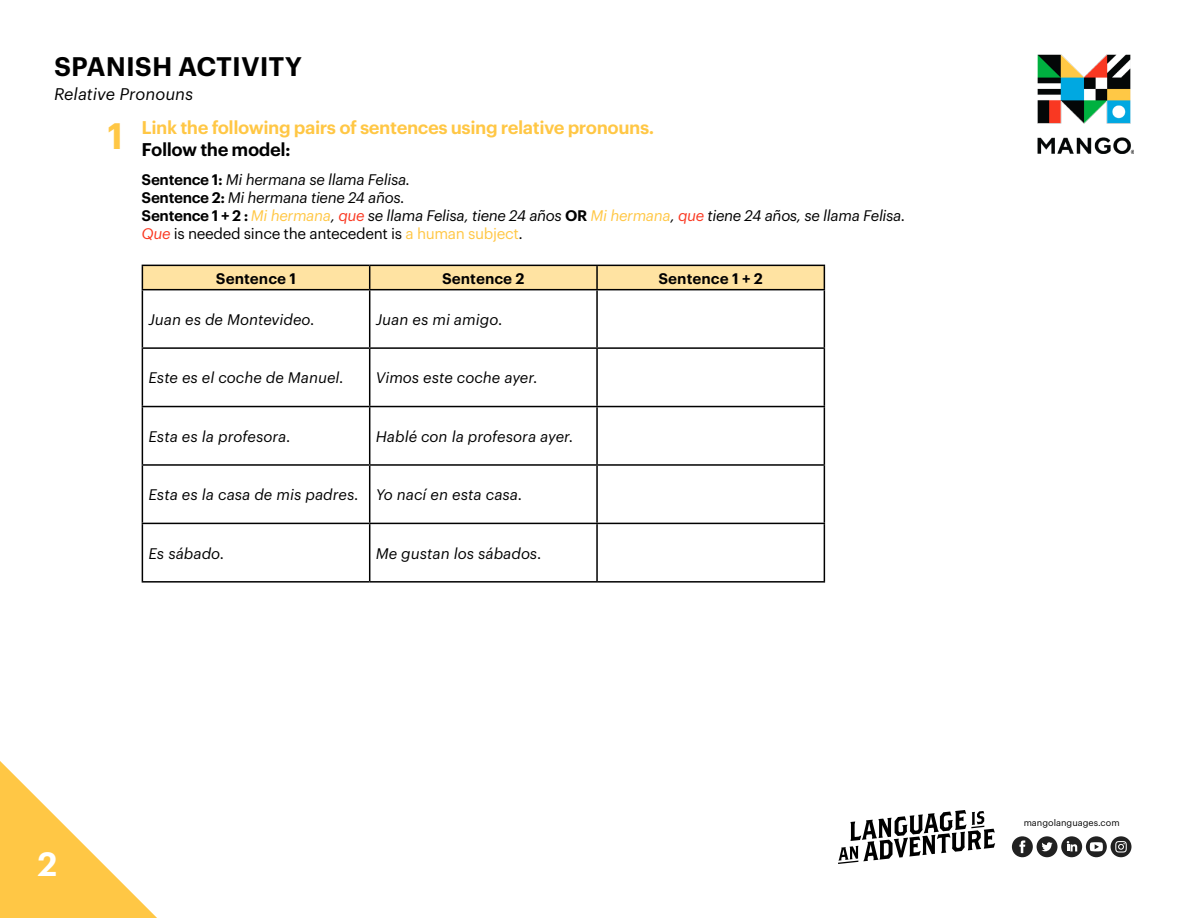
<style>
.page{position:relative;width:1188px;height:918px;background:#fff}
.page>*{position:absolute;margin:0;border:0;box-sizing:border-box;transform-origin:0 0}
.t1{font:600 36px "Graphik LCG";color:#ffc745}
.t2{font:600 33px "Graphik LCG";color:#fff}
.t3{font:600 26.25px "Graphik LCG";color:#000}
.t4{font:600 18px/21.6px "Graphik LCG";letter-spacing:-.025em;color:#ffc745}
.t5{font:italic 16.5px "Graphik LCG";color:#000}
.t6{font:italic 15px "Graphik LCG";letter-spacing:-.005em;color:#000}
.t7{font:italic 15px "Graphik LCG";letter-spacing:-.025em;color:#000}
.t8{font:15px "Graphik LCG";letter-spacing:-.025em;color:#000}
.t9{font:600 15px "Graphik LCG";color:#000}
.t10{font:9px "Graphik LCG";color:#000}
.s1{color:#000}
.s2{font-weight:600;font-style:normal}
.s3{color:#ffc745}
.s4{color:#fa3821}
.s5{font-style:italic;color:#fa3821}
</style>
<div class="page">
<svg style="left:0;top:761px;width:157px;height:157px"></svg>
<svg style="left:838px;top:810px;width:157px;height:54px"></svg>
<svg style="left:1086px;top:836px;width:21px;height:21px"></svg>
<svg style="left:1090px;top:842px;width:13px;height:9px"></svg>
<div style="left:1037px;top:836px;width:20px;height:21px;background:#212121;border-radius:10px"></div>
<svg style="left:1041px;top:842px;width:12px;height:9px"></svg>
<div style="left:1061px;top:836px;width:21px;height:21px;background:#212121;border-radius:10px"></div>
<svg style="left:1067px;top:841px;width:10px;height:10px"></svg>
<div style="left:1012px;top:836px;width:21px;height:21px;background:#212121;border-radius:10px"></div>
<svg style="left:1019px;top:840px;width:6px;height:13px"></svg>
<div style="left:1111px;top:836px;width:20px;height:21px;background:#212121;border-radius:10px"></div>
<svg style="left:1115px;top:841px;width:12px;height:12px"></svg>
<svg style="left:142px;top:265px;width:683px;height:24px;background:#f0d698"></svg>
<hr style="left:142px;top:289px;width:228px;height:1px;background:#000">
<hr style="left:142px;top:290px;width:1px;height:57px;background:#000">
<hr style="left:370px;top:289px;width:227px;height:1px;background:#000">
<hr style="left:369px;top:290px;width:1px;height:57px;background:#000">
<hr style="left:597px;top:289px;width:228px;height:1px;background:#000">
<hr style="left:596px;top:290px;width:2px;height:57px;background:#000">
<hr style="left:824px;top:290px;width:1px;height:57px;background:#000">
<hr style="left:142px;top:347px;width:228px;height:2px;background:#000">
<hr style="left:142px;top:349px;width:1px;height:57px;background:#000">
<hr style="left:370px;top:347px;width:227px;height:2px;background:#000">
<hr style="left:369px;top:349px;width:1px;height:57px;background:#000">
<hr style="left:597px;top:347px;width:228px;height:2px;background:#000">
<hr style="left:596px;top:349px;width:2px;height:57px;background:#000">
<hr style="left:824px;top:349px;width:1px;height:57px;background:#000">
<hr style="left:142px;top:406px;width:228px;height:1px;background:#000">
<hr style="left:142px;top:407px;width:1px;height:57px;background:#000">
<hr style="left:370px;top:406px;width:227px;height:1px;background:#000">
<hr style="left:369px;top:407px;width:1px;height:57px;background:#000">
<hr style="left:597px;top:406px;width:228px;height:1px;background:#000">
<hr style="left:596px;top:407px;width:2px;height:57px;background:#000">
<hr style="left:824px;top:407px;width:1px;height:57px;background:#000">
<hr style="left:142px;top:464px;width:228px;height:2px;background:#000">
<hr style="left:142px;top:466px;width:1px;height:57px;background:#000">
<hr style="left:370px;top:464px;width:227px;height:2px;background:#000">
<hr style="left:369px;top:466px;width:1px;height:57px;background:#000">
<hr style="left:597px;top:464px;width:228px;height:2px;background:#000">
<hr style="left:596px;top:466px;width:2px;height:57px;background:#000">
<hr style="left:824px;top:466px;width:1px;height:57px;background:#000">
<hr style="left:142px;top:523px;width:228px;height:1px;background:#000">
<hr style="left:142px;top:524px;width:1px;height:57px;background:#000">
<hr style="left:370px;top:523px;width:227px;height:1px;background:#000">
<hr style="left:369px;top:524px;width:1px;height:57px;background:#000">
<hr style="left:597px;top:523px;width:228px;height:1px;background:#000">
<hr style="left:596px;top:524px;width:2px;height:57px;background:#000">
<hr style="left:824px;top:524px;width:1px;height:57px;background:#000">
<hr style="left:142px;top:581px;width:228px;height:2px;background:#000">
<hr style="left:370px;top:581px;width:227px;height:2px;background:#000">
<hr style="left:597px;top:581px;width:228px;height:2px;background:#000">
<img style="left:1038px;top:54px;width:96px;height:100px">
<p class="t3" style="left:54px;top:46px;width:250px">SPANISH ACTIVITY</p>
<p class="t5" style="left:54px;top:81px;width:141px">Relative Pronouns</p>
<p class="t1" style="left:107px;top:108px;width:17px">1</p>
<p class="t4" style="left:142px;top:115px;width:514px">Link the following pairs of sentences using relative pronouns.<br><span class="s1">Follow the model:</span></p>
<p class="t7" style="left:142px;top:168px;width:270px"><span class="s2">Sentence 1:</span> Mi hermana se llama Felisa.</p>
<p class="t7" style="left:142px;top:186px;width:265px"><span class="s2">Sentence 2:</span> Mi hermana tiene 24 años.</p>
<p class="t7" style="left:142px;top:204px;width:765px"><span class="s2">Sentence 1 + 2 :</span> <span class="s3">Mi hermana</span>, <span class="s4">que</span> se llama Felisa, tiene 24 años <span class="s2">OR</span> <span class="s3">Mi hermana</span>, <span class="s4">que</span> tiene 24 años, se llama Felisa.</p>
<p class="t8" style="left:142px;top:222px;width:383px"><span class="s5">Que</span> is needed since the antecedent is <span class="s3">a human subject</span>.</p>
<p class="t9" style="left:216px;top:267px;width:82px">Sentence 1</p>
<p class="t9" style="left:442px;top:267px;width:84px">Sentence 2</p>
<p class="t9" style="left:659px;top:267px;width:106px">Sentence 1 + 2</p>
<p class="t6" style="left:148px;top:308px;width:168px">Juan es de Montevideo.</p>
<p class="t6" style="left:376px;top:308px;width:129px">Juan es mi amigo.</p>
<p class="t6" style="left:148px;top:367px;width:197px">Este es el coche de Manuel.</p>
<p class="t6" style="left:376px;top:367px;width:164px">Vimos este coche ayer.</p>
<p class="t6" style="left:148px;top:425px;width:144px">Esta es la profesora.</p>
<p class="t6" style="left:376px;top:425px;width:199px">Hablé con la profesora ayer.</p>
<p class="t6" style="left:148px;top:484px;width:212px">Esta es la casa de mis padres.</p>
<p class="t6" style="left:376px;top:484px;width:148px">Yo nací en esta casa.</p>
<p class="t6" style="left:148px;top:542px;width:78px">Es sábado.</p>
<p class="t6" style="left:376px;top:542px;width:168px">Me gustan los sábados.</p>
<p class="t2" style="left:37px;top:839px;width:21px">2</p>
<p class="t10" style="left:1024px;top:816px;width:98px">mangolanguages.com</p>
</div>
